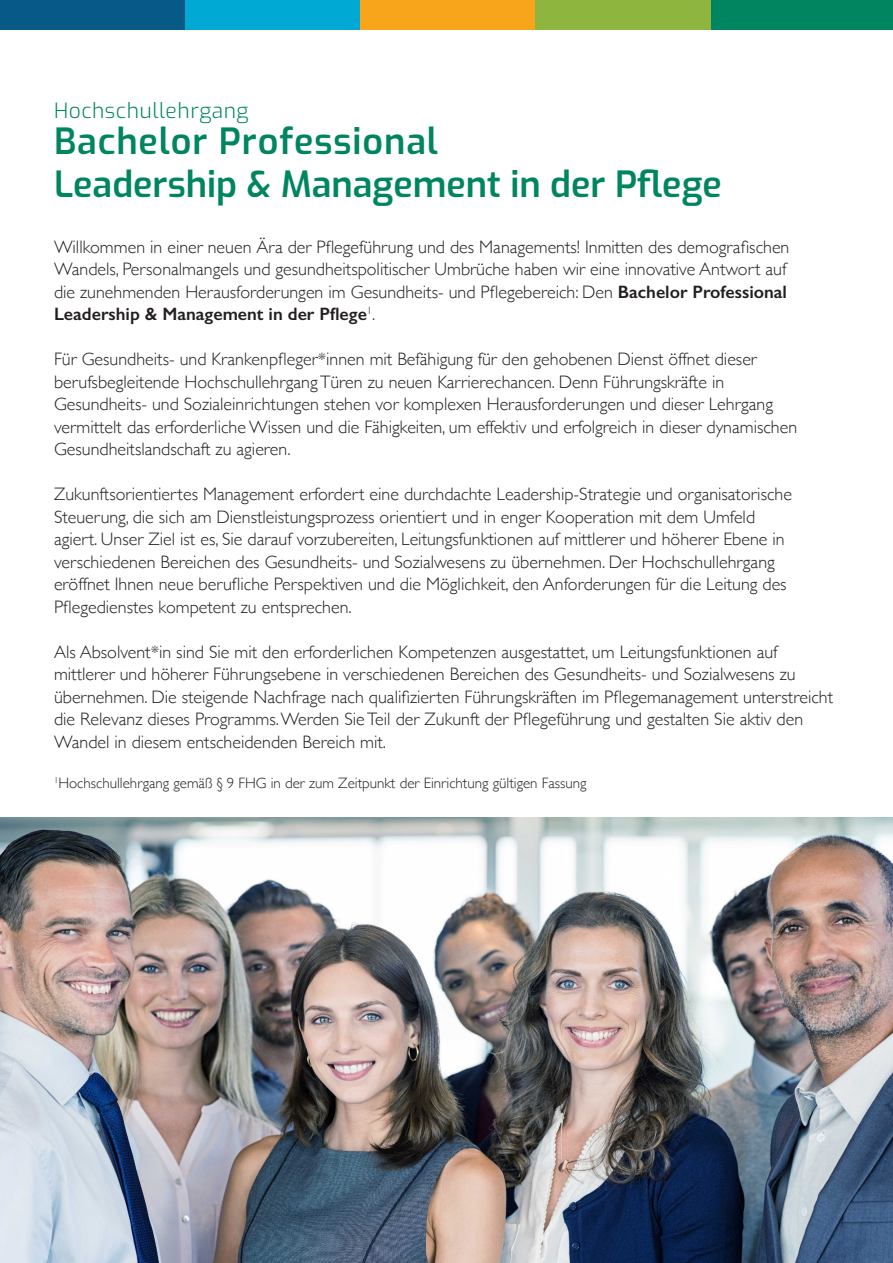
<style>
.page{position:relative;width:893px;height:1263px;background:#fff}
.page>*{position:absolute;margin:0;border:0;box-sizing:border-box;transform-origin:0 0}
.Sozialmanagement{font:100 36px/43.2px "Exo";color:#008561}
.Hochschullehrgang{font:100 21px "Exo";letter-spacing:.025em;color:#008561}
.Fließtext{font:300 18px/22.5px "Gill Sans";color:#231f20}
.Klein_gedrucktes{font:300 15px "Gill Sans";color:#231f20}
.s1{font-weight:600}
</style>
<div class="page">
<div style="left:711px;top:0;width:182px;height:30px;background:#008561"></div>
<div style="left:359px;top:0;width:176px;height:30px;background:#f9a51b"></div>
<div style="left:535px;top:0;width:176px;height:30px;background:#8eb63e"></div>
<div style="left:184px;top:0;width:175px;height:30px;background:#00a9d4"></div>
<div style="left:0;top:0;width:184px;height:30px;background:#075a88"></div>
<img style="left:0;top:818px;width:893px;height:445px">
<p class="Hochschullehrgang" style="left:54px;top:95px;width:196px">Hochschullehrgang</p>
<p class="Sozialmanagement" style="left:54px;top:118px;width:669px">Bachelor Professional<br>Leadership &amp; Management in der Pflege</p>
<p class="Fließtext" style="left:54px;top:235px;width:737px">Willkommen in einer neuen Ära der Pflegeführung und des Managements! Inmitten des demografischen Wandels, Personalmangels und gesundheitspolitischer Umbrüche haben wir eine innovative Antwort auf die zunehmenden Herausforderungen im Gesundheits- und Pflegebereich: Den <span class="s1">Bachelor Professional Leadership &amp; Management in der Pflege</span><sup>1</sup>.</p>
<p class="Fließtext" style="left:54px;top:347px;width:745px">Für Gesundheits- und Krankenpfleger*innen mit Befähigung für den gehobenen Dienst öffnet dieser berufsbegleitende Hochschullehrgang Türen zu neuen Karrierechancen. Denn Führungskräfte in Gesundheits- und Sozialeinrichtungen stehen vor komplexen Herausforderungen und dieser Lehrgang vermittelt das erforderliche Wissen und die Fähigkeiten, um effektiv und erfolgreich in dieser dynamischen Gesundheitslandschaft zu agieren.</p>
<p class="Fließtext" style="left:54px;top:482px;width:739px">Zukunftsorientiertes Management erfordert eine durchdachte Leadership-Strategie und organisatorische Steuerung, die sich am Dienstleistungsprozess orientiert und in enger Kooperation mit dem Umfeld agiert. Unser Ziel ist es, Sie darauf vorzubereiten, Leitungsfunktionen auf mittlerer und höherer Ebene in verschiedenen Bereichen des Gesundheits- und Sozialwesens zu übernehmen. Der Hochschullehrgang eröffnet Ihnen neue berufliche Perspektiven und die Möglichkeit, den Anforderungen für die Leitung des Pflegedienstes kompetent zu entsprechen.</p>
<p class="Fließtext" style="left:54px;top:640px;width:781px">Als Absolvent*in sind Sie mit den erforderlichen Kompetenzen ausgestattet, um Leitungsfunktionen auf mittlerer und höherer Führungsebene in verschiedenen Bereichen des Gesundheits- und Sozialwesens zu übernehmen. Die steigende Nachfrage nach qualifizierten Führungskräften im Pflegemanagement unterstreicht die Relevanz dieses Programms. Werden Sie Teil der Zukunft der Pflegeführung und gestalten Sie aktiv den Wandel in diesem entscheidenden Bereich mit.</p>
<p class="Klein_gedrucktes" style="left:54px;top:771px;width:534px"><sup>1</sup>Hochschullehrgang gemäß § 9 FHG in der zum Zeitpunkt der Einrichtung gültigen Fassung</p>
</div>
